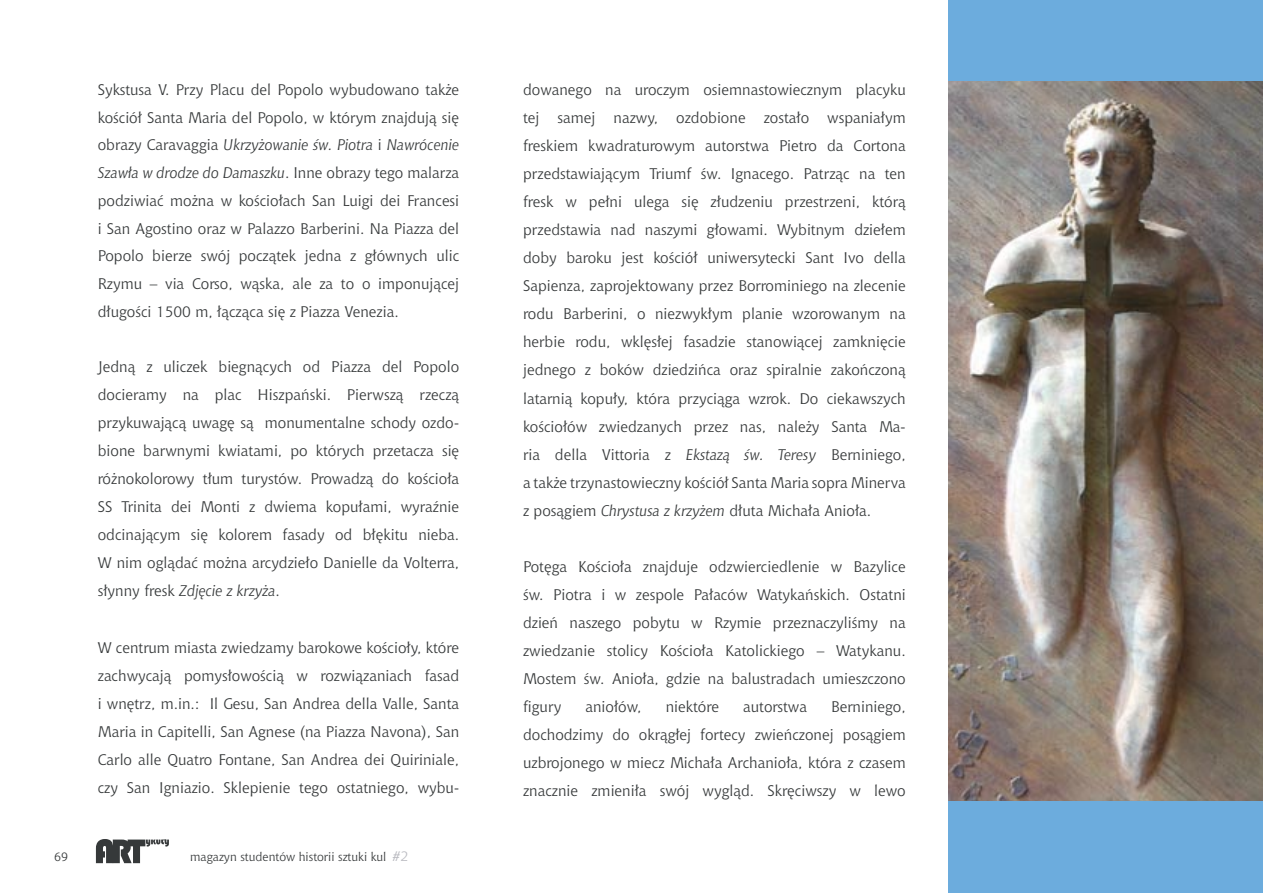
<style>
.page{position:relative;width:1263px;height:893px;background:#fff}
.page>*{position:absolute;margin:0;border:0;box-sizing:border-box;transform-origin:0 0}
.ARTy_main{font:15px/28px "Chianti PL";color:#36393a;text-align:justify}
.t1{font:13.5px "Chianti PL";color:#b9bac0}
.t2{font:12px "Chianti PL";color:#36393a}
.s1{font-style:italic}
</style>
<div class="page">
<svg style="left:96px;top:839px;width:73px;height:24px"></svg>
<div style="left:948px;top:0;width:315px;height:893px;background:#6cacdd"></div>
<img style="left:948px;top:82px;width:315px;height:718px">
<p class="ARTy_main" style="left:98px;top:76px;width:363px">Sykstusa V. Przy Placu del Popolo wybudowano także kościół Santa Maria del Popolo, w którym znajdują się obrazy Caravaggia <span class="s1">Ukrzyżowanie św. Piotra</span> i <span class="s1">Nawrócenie Szawła w drodze do Damaszku</span>. Inne obrazy tego malarza podziwiać można w kościołach San Luigi dei Francesi i San Agostino oraz w Palazzo Barberini. Na Piazza del Popolo bierze swój początek jedna z głównych ulic Rzymu – via Corso, wąska, ale za to o imponującej długości 1500 m, łącząca się z Piazza Venezia.</p>
<p class="ARTy_main" style="left:98px;top:352px;width:363px">Jedną z uliczek biegnących od Piazza del Popolo docieramy na plac Hiszpański. Pierwszą rzeczą przykuwającą uwagę są monumentalne schody ozdo&shy;bione barwnymi kwiatami, po których przetacza się różnokolorowy tłum turystów. Prowadzą do kościoła SS Trinita dei Monti z dwiema kopułami, wyraźnie odcinającym się kolorem fasady od błękitu nieba.<br>W nim oglądać można arcydzieło Danielle da Volterra, słynny fresk <span class="s1">Zdjęcie z krzyża</span>.</p>
<p class="ARTy_main" style="left:98px;top:633px;width:363px">W centrum miasta zwiedzamy barokowe kościoły, które zachwycają pomysłowością w rozwiązaniach fasad i wnętrz, m.in.: Il Gesu, San Andrea della Valle, Santa Maria in Capitelli, San Agnese (na Piazza Navona), San Carlo alle Quatro Fontane, San Andrea dei Quiriniale, czy San Igniazio. Sklepienie tego ostatniego, wybu-</p>
<p class="t1" style="left:393px;top:847px;width:17px">#2</p>
<p class="t2" style="left:54px;top:849px;width:16px">69</p>
<p class="t2" style="left:190px;top:849px;width:198px">magazyn studentów historii sztuki kul</p>
<p class="ARTy_main" style="left:523px;top:75px;width:384px">dowanego na uroczym osiemnastowiecznym placyku tej samej nazwy, ozdobione zostało wspaniałym freskiem kwadraturowym autorstwa Pietro da Cortona przedstawiającym Triumf św. Ignacego. Patrząc na ten fresk w pełni ulega się złudzeniu przestrzeni, którą przedstawia nad naszymi głowami. Wybitnym dziełem doby baroku jest kościół uniwersytecki Sant Ivo della Sapienza, zaprojektowany przez Borrominiego na zlecenie rodu Barberini, o niezwykłym planie wzorowanym na herbie rodu, wklęsłej fasadzie stanowiącej zamknięcie jednego z boków dziedzińca oraz spiralnie zakończoną latarnią kopuły, która przyciąga wzrok. Do ciekawszych kościołów zwiedzanych przez nas, należy Santa Ma&shy;ria della Vittoria z <span class="s1">Ekstazą św. Teresy</span> Berniniego, a także trzynastowieczny kościół Santa Maria sopra Minerva z posągiem <span class="s1">Chrystusa z krzyżem</span> dłuta Michała Anioła.</p>
<p class="ARTy_main" style="left:523px;top:552px;width:384px">Potęga Kościoła znajduje odzwierciedlenie w Bazylice św. Piotra i w zespole Pałaców Watykańskich. Ostatni dzień naszego pobytu w Rzymie przeznaczyliśmy na zwiedzanie stolicy Kościoła Katolickiego – Watykanu.<br>Mostem św. Anioła, gdzie na balustradach umieszczono figury</p>
<p class="ARTy_main" style="left:585px;top:693px;width:58px">aniołów,</p>
<p class="ARTy_main" style="left:666px;top:693px;width:55px">niektóre</p>
<p class="ARTy_main" style="left:743px;top:693px;width:65px">autorstwa</p>
<p class="ARTy_main" style="left:523px;top:693px;width:384px;text-indent:308px">Berniniego, dochodzimy do okrągłej fortecy zwieńczonej posągiem uzbrojonego w miecz Michała Archanioła, która z czasem znacznie zmieniła swój wygląd. Skręciwszy w lewo</p>
</div>
